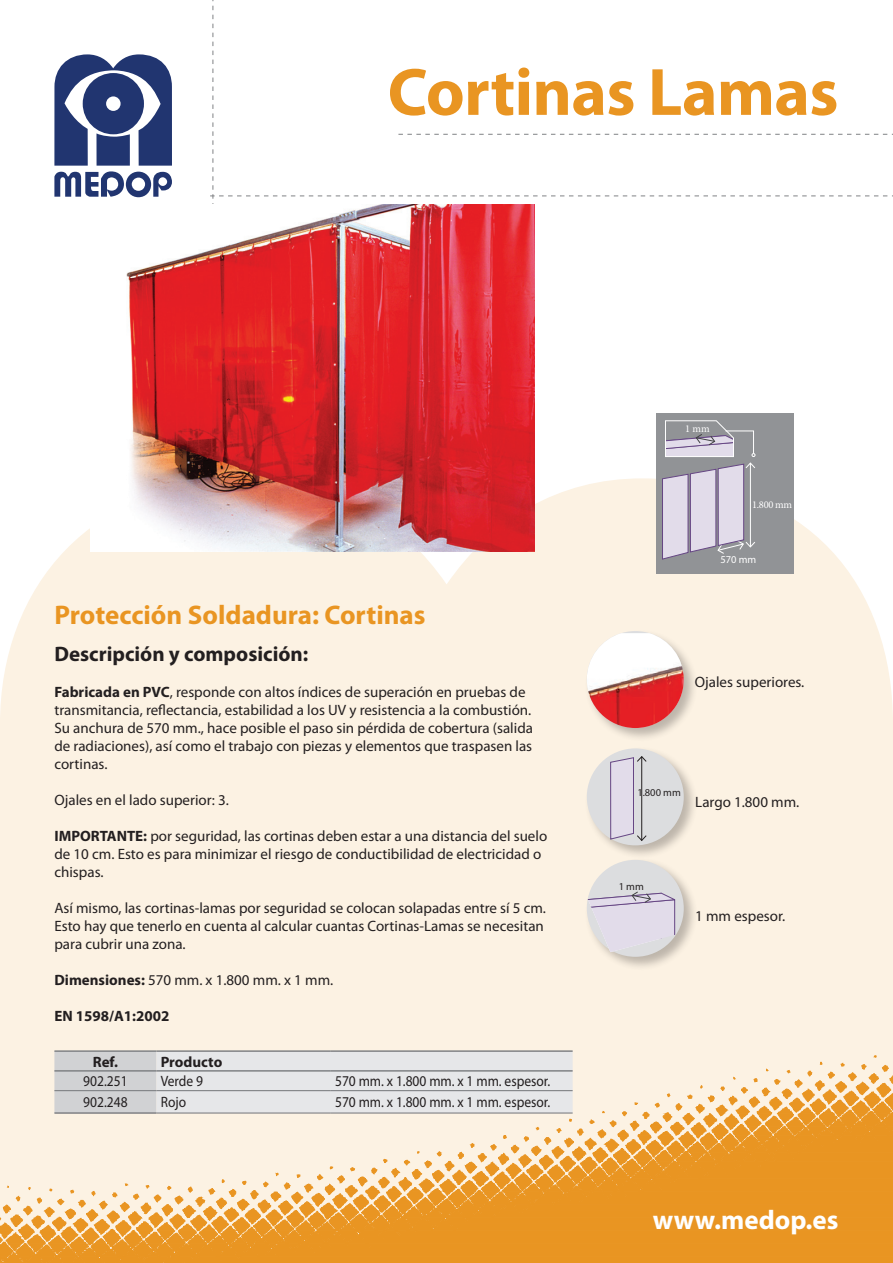
<style>
.page{position:relative;width:893px;height:1263px;background:#fff}
.page>*{position:absolute;margin:0;border:0;box-sizing:border-box;transform-origin:0 0}
.t1{font:700 67.5px "Myriad Pro";letter-spacing:-.01em;color:#e99522}
.t2{font:700 27px "Myriad Pro";color:#e99522}
.t3{font:700 27px "Myriad Pro";color:#fff}
.t4{font:700 21px "Myriad Pro";color:#231f20}
.t5{font:15px/18px "Myriad Pro";color:#231f20}
.t6{font:15px "Myriad Pro";color:#231f20;scale:.9 1}
.t7{font:700 15px "Myriad Pro";color:#231f20}
.t8{font:10.5px "Minion Pro";letter-spacing:-.03em;color:#fff}
.t9{font:10.5px "Myriad Pro";color:#231f20}
.t10{font:10.5px "Myriad Pro";color:#fff}
.s1{font-weight:700}
</style>
<div class="page">
<div style="left:0;top:478px;width:893px;height:573px;background:#fcf2e3"></div>
<svg style="left:210px;top:0;width:683px;height:288px"></svg>
<div style="left:585px;top:629px;width:113px;height:113px;background:#231f20;opacity:.29"></div>
<img style="left:587px;top:633px;width:97px;height:95px">
<svg style="left:0;top:1051px;width:893px;height:212px;background:#eec58c"></svg>
<hr style="left:54px;top:1090px;width:102px;height:1px;background:#808285">
<hr style="left:156px;top:1090px;width:175px;height:1px;background:#808285">
<hr style="left:331px;top:1090px;width:242px;height:1px;background:#808285">
<hr style="left:156px;top:1112px;width:175px;height:1px;background:#808285">
<hr style="left:331px;top:1112px;width:242px;height:1px;background:#808285">
<hr style="left:54px;top:1112px;width:102px;height:2px;background:#808285">
<hr style="left:54px;top:1050px;width:102px;height:2px;background:#808285">
<hr style="left:156px;top:1050px;width:175px;height:2px;background:#808285">
<hr style="left:331px;top:1050px;width:242px;height:2px;background:#808285">
<hr style="left:54px;top:1070px;width:102px;height:1px;background:#808285">
<hr style="left:156px;top:1070px;width:175px;height:1px;background:#808285">
<hr style="left:331px;top:1070px;width:242px;height:1px;background:#808285">
<div style="left:656px;top:413px;width:138px;height:161px;background:#919396"></div>
<svg style="left:662px;top:420px;width:93px;height:140px"></svg>
<svg style="left:54px;top:54px;width:118px;height:143px"></svg>
<div style="left:83px;top:73px;width:61px;height:61px;background:#213570;border-radius:50%"></div>
<div style="left:106px;top:96px;width:15px;height:15px;background:#fff;border-radius:50%"></div>
<div style="left:585px;top:746px;width:113px;height:114px;background:#231f20;opacity:.29"></div>
<div style="left:587px;top:748px;width:97px;height:97px;background:#dcdddf;border-radius:50%"></div>
<div style="left:585px;top:858px;width:113px;height:113px;background:#231f20;opacity:.29"></div>
<div style="left:587px;top:860px;width:97px;height:97px;background:#dcdddf;border-radius:50%"></div>
<svg style="left:610px;top:756px;width:37px;height:85px"></svg>
<svg style="left:587px;top:891px;width:89px;height:61px"></svg>
<img style="left:90px;top:204px;width:444px;height:348px">
<h1 class="t1" style="left:388px;top:48px;width:452px">Cortinas Lamas</h1>
<h2 class="t2" style="left:54px;top:597px;width:373px">Protección Soldadura: Cortinas</h2>
<h3 class="t4" style="left:54px;top:640px;width:255px">Descripción y composición:</h3>
<p class="t5" style="left:54px;top:683px;width:480px"><span class="s1">Fabricada en PVC</span>, responde con altos índices de superación en pruebas de transmitancia, reflectancia, estabilidad a los UV y resistencia a la combustión.<br>Su anchura de 570 mm., hace posible el paso sin pérdida de cobertura (salida de radiaciones), así como el trabajo con piezas y elementos que traspasen las cortinas.</p>
<p class="t5" style="left:54px;top:791px;width:176px">Ojales en el lado superior: 3.</p>
<p class="t5" style="left:54px;top:827px;width:494px"><span class="s1">IMPORTANTE:</span> por seguridad, las cortinas deben estar a una distancia del suelo de 10 cm. Esto es para minimizar el riesgo de conductibilidad de electricidad o chispas.</p>
<p class="t5" style="left:54px;top:899px;width:493px">Así mismo, las cortinas-lamas por seguridad se colocan solapadas entre sí 5 cm.<br>Esto hay que tenerlo en cuenta al calcular cuantas Cortinas-Lamas se necesitan para cubrir una zona.</p>
<p class="t5" style="left:54px;top:971px;width:280px"><span class="s1">Dimensiones:</span> 570 mm. x 1.800 mm. x 1 mm.</p>
<p class="t7" style="left:54px;top:1006px;width:117px">EN 1598/A1:2002</p>
<p class="t7" style="left:93px;top:1052px;width:27px">Ref.</p>
<p class="t7" style="left:161px;top:1052px;width:63px">Producto</p>
<p class="t6" style="left:83px;top:1072px;width:51px">902.251</p>
<p class="t6" style="left:161px;top:1072px;width:48px">Verde 9</p>
<p class="t6" style="left:335px;top:1072px;width:241px">570 mm. x 1.800 mm. x 1 mm. espesor.</p>
<p class="t6" style="left:83px;top:1093px;width:51px">902.248</p>
<p class="t6" style="left:161px;top:1093px;width:30px">Rojo</p>
<p class="t6" style="left:335px;top:1093px;width:241px">570 mm. x 1.800 mm. x 1 mm. espesor.</p>
<p class="t8" style="left:685px;top:421px;width:26px">1 mm</p>
<p class="t8" style="left:752px;top:498px;width:41px">1.800 mm</p>
<p class="t10" style="left:720px;top:553px;width:37px">570 mm</p>
<p class="t5" style="left:695px;top:673px;width:111px">Ojales superiores.</p>
<p class="t9" style="left:637px;top:786px;width:45px">1.800 mm</p>
<p class="t5" style="left:695px;top:793px;width:106px">Largo 1.800 mm.</p>
<p class="t9" style="left:619px;top:879px;width:27px">1 mm</p>
<p class="t5" style="left:695px;top:906px;width:91px">1 mm espesor.</p>
<h2 class="t3" style="left:653px;top:1202px;width:187px">www.medop.es</h2>
</div>
